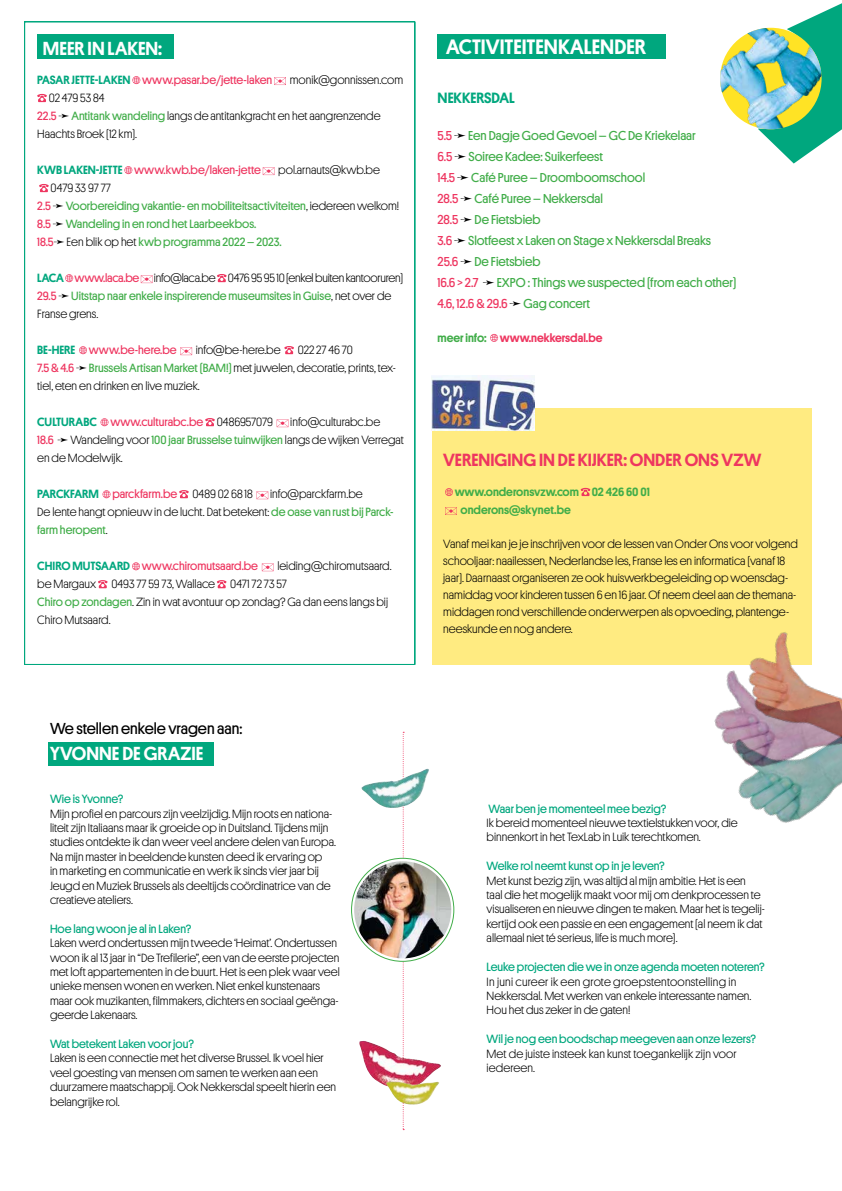
<style>
.page{position:relative;width:842px;height:1191px;background:#fff}
.page>*{position:absolute;margin:0;border:0;box-sizing:border-box;transform-origin:0 0}
.t1{font:500 21px "Platform";color:#fff}
.t2{font:500 19px "Platform";color:#fff}
.t3{font:500 17.8px "Platform";color:#ee3660}
.t4{font:16px "Platform";color:#000}
.t5{font:500 15px "Platform";color:#00a77e}
.t6{font:13px/21px "Platform";color:#41ad49}
.t7{font:300 12px/14.4px "Platform";color:#000}
.t8{font:12px "Platform";color:#00a77e}
.t9{font:12px "Platform";color:#ee3660}
.t10{font:12px/18px "Platform";color:#41ad49}
.t11{font:300 12px/18px "Platform";letter-spacing:-.02em;color:#000}
.t12{font:500 12px/18px "Platform";color:#41ad49}
.t13{font:500 12px "Platform";color:#ee3660}
.s1{font-weight:500;color:#00a77e}
.s2{font-weight:400;color:#ee3660}
.s3{font-weight:400;color:#41ad49}
.s4{font-weight:300;color:#000}
.s5{color:#ee3660}
.s6{color:#000}
.s7{color:#41ad49}
</style>
<div class="page">
<div style="left:48px;top:742px;width:165px;height:24px;background:#00a77e"></div>
<svg style="left:403px;top:732px;width:1px;height:398px"></svg>
<img style="left:359px;top:1040px;width:82px;height:46px">
<img style="left:386px;top:1081px;width:53px;height:23px">
<img style="left:361px;top:768px;width:68px;height:40px">
<svg style="left:352px;top:858px;width:102px;height:103px"></svg>
<img style="left:354px;top:861px;width:97px;height:97px;border-radius:49px">
<svg style="left:24px;top:21px;width:391px;height:644px"></svg>
<svg style="left:132px;top:76px;width:8px;height:8px"></svg>
<svg style="left:274px;top:77px;width:12px;height:8px"></svg>
<svg style="left:37px;top:94px;width:10px;height:8px"></svg>
<svg style="left:124px;top:166px;width:8px;height:8px"></svg>
<svg style="left:263px;top:167px;width:11px;height:8px"></svg>
<svg style="left:39px;top:184px;width:10px;height:8px"></svg>
<svg style="left:65px;top:274px;width:8px;height:8px"></svg>
<svg style="left:141px;top:275px;width:12px;height:8px"></svg>
<svg style="left:217px;top:274px;width:10px;height:8px"></svg>
<svg style="left:79px;top:346px;width:8px;height:8px"></svg>
<svg style="left:180px;top:347px;width:12px;height:8px"></svg>
<svg style="left:284px;top:346px;width:10px;height:8px"></svg>
<svg style="left:101px;top:418px;width:7px;height:8px"></svg>
<svg style="left:205px;top:418px;width:10px;height:8px"></svg>
<svg style="left:277px;top:419px;width:11px;height:8px"></svg>
<svg style="left:103px;top:490px;width:7px;height:8px"></svg>
<svg style="left:179px;top:490px;width:10px;height:8px"></svg>
<svg style="left:256px;top:491px;width:12px;height:8px"></svg>
<svg style="left:132px;top:562px;width:8px;height:8px"></svg>
<svg style="left:262px;top:563px;width:12px;height:8px"></svg>
<svg style="left:98px;top:580px;width:10px;height:8px"></svg>
<svg style="left:217px;top:580px;width:10px;height:8px"></svg>
<div style="left:438px;top:34px;width:228px;height:24px;background:#00a77e"></div>
<svg style="left:490px;top:334px;width:8px;height:8px"></svg>
<svg style="left:758px;top:3px;width:84px;height:160px"></svg>
<img style="left:720px;top:28px;width:102px;height:101px;border-radius:51px">
<div style="left:432px;top:409px;width:380px;height:256px;background:#ffeb81"></div>
<svg style="left:445px;top:488px;width:8px;height:8px"></svg>
<svg style="left:581px;top:488px;width:9px;height:8px"></svg>
<svg style="left:445px;top:507px;width:12px;height:8px"></svg>
<img style="left:432px;top:376px;width:103px;height:55px">
<img style="left:727px;top:636px;width:73px;height:40px">
<img style="left:714px;top:676px;width:128px;height:147px">
<h2 class="t2" style="left:43px;top:35px;width:121px">MEER IN LAKEN:</h2>
<p class="t9" style="left:37px;top:71px;width:237px"><span class="s1">PASAR JETTE-LAKEN</span> www.pasar.be/jette-laken</p>
<p class="t7" style="left:290px;top:72px;width:115px">monik@gonnissen.com</p>
<p class="t7" style="left:37px;top:88px;width:345px;line-height:18px;text-indent:11px">02 479 53 84<br><span class="s2">22.5</span> ➛ <span class="s3">Antitank wandeling</span> langs de antitankgracht en het aangrenzende<br>Haachts Broek (12 km).</p>
<p class="t9" style="left:37px;top:161px;width:225px"><span class="s1">KWB LAKEN-JETTE</span> www.kwb.be/laken-jette</p>
<p class="t7" style="left:278px;top:162px;width:103px">pol.arnauts@kwb.be</p>
<p class="t10" style="left:37px;top:178px;width:363px;text-indent:13px"><span class="s4">0479 33 97 77<br></span><span class="s5">2.5</span> <span class="s6">➛</span> Voorbereiding vakantie- en mobiliteitsactiviteiten<span class="s4">, iedereen welkom!<br></span><span class="s5">8.5</span> <span class="s6">➛</span> Wandeling in en rond het Laarbeekbos.<br><span class="s5">18.5</span><span class="s6">➛</span> <span class="s4">Een blik op het</span> kwb programma 2022 – 2023.</p>
<p class="t11" style="left:37px;top:268px;width:367px"><span class="s1">LACA</span> <span class="s2">www.laca.be</span> info@laca.be 0476 95 95 10 (enkel buiten kantooruren)<br><span class="s2">29.5</span> ➛ <span class="s3">Uitstap naar enkele inspirerende museumsites in Guise</span>, net over de<br>Franse grens.</p>
<p class="t9" style="left:37px;top:341px;width:141px"><span class="s1">BE-HERE</span> www.be-here.be</p>
<p class="t7" style="left:196px;top:342px;width:86px">info@be-here.be</p>
<p class="t7" style="left:37px;top:340px;width:360px;line-height:18px;text-indent:260px">022 27 46 70<br><span class="s2">7.5 &amp; 4.6</span> ➛ <span class="s3">Brussels Artisan Market (BAM!)</span> met juwelen, decoratie, prints, tex&shy;tiel, eten en drinken en live muziek.</p>
<p class="t9" style="left:37px;top:413px;width:237px"><span class="s1">CULTURABC</span> www.culturabc.be <span class="s4">0486957079</span></p>
<p class="t7" style="left:37px;top:412px;width:368px;line-height:18px;text-indent:253px">info@culturabc.be<br><span class="s2">18.6</span> ➛ Wandeling voor <span class="s3">100 jaar Brusselse tuinwijken</span> langs de wijken Verregat en de Modelwijk.</p>
<p class="t9" style="left:37px;top:485px;width:142px"><span class="s1">PARCKFARM</span> parckfarm.be</p>
<p class="t7" style="left:192px;top:486px;width:62px">0489 02 68 18</p>
<p class="t7" style="left:37px;top:484px;width:358px;line-height:18px;text-indent:233px">info@parckfarm.be<br>De lente hangt opnieuw in de lucht. Dat betekent: <span class="s3">de oase van rust bij Parck&shy;farm heropent</span>.</p>
<p class="t9" style="left:37px;top:557px;width:222px"><span class="s1">CHIRO MUTSAARD</span> www.chiromutsaard.be</p>
<p class="t7" style="left:277px;top:558px;width:116px">leiding@chiromutsaard.</p>
<p class="t7" style="left:37px;top:576px;width:60px">be Margaux</p>
<p class="t7" style="left:111px;top:576px;width:105px">0493 77 59 73, Wallace</p>
<p class="t7" style="left:37px;top:574px;width:352px;line-height:18px;text-indent:193px">0471 72 73 57<br><span class="s3">Chiro op zondagen</span>. Zin in wat avontuur op zondag? Ga dan eens langs bij<br>Chiro Mutsaard.</p>
<h1 class="t1" style="left:446px;top:31px;width:201px">ACTIVITEITENKALENDER</h1>
<p class="t5" style="left:438px;top:87px;width:79px">NEKKERSDAL</p>
<p class="t6" style="left:438px;top:124px;width:300px"><span class="s5">5.5</span> <span class="s6">➛</span> Een Dagje Goed Gevoel – GC De Kriekelaar<br><span class="s5">6.5</span> <span class="s6">➛</span> Soiree Kadee: Suikerfeest<br><span class="s5">14.5</span> <span class="s6">➛</span> Café Puree – Droomboomschool<br><span class="s5">28.5</span> <span class="s6">➛</span> Café Puree – Nekkersdal<br><span class="s5">28.5</span> <span class="s6">➛</span> De Fietsbieb<br><span class="s5">3.6</span> <span class="s6">➛</span> Slotfeest x Laken on Stage x Nekkersdal Breaks<br><span class="s5">25.6</span> <span class="s6">➛</span> De Fietsbieb<br><span class="s5">16.6 &gt; 2.7</span> <span class="s6">➛</span> EXPO : Things we suspected (from each other)<br><span class="s5">4.6, 12.6 &amp; 29.6</span> <span class="s6">➛</span> Gag concert</p>
<p class="t13" style="left:438px;top:329px;width:166px"><span class="s7">meer info:</span> www.nekkersdal.be</p>
<h3 class="t3" style="left:443px;top:447px;width:320px">VERENIGING IN DE KIJKER: ONDER ONS VZW</h3>
<p class="t12" style="left:461px;top:482px;width:191px;text-indent:-6px">www.onderonsvzw.com 02 426 60 01 onderons@skynet.be</p>
<p class="t7" style="left:443px;top:534px;width:356px;line-height:17px">Vanaf mei kan je je inschrijven voor de lessen van Onder Ons voor volgend schooljaar: naailessen, Nederlandse les, Franse les en informatica (vanaf 18 jaar). Daarnaast organiseren ze ook huiswerkbegeleiding op woensdag&shy;namiddag voor kinderen tussen 6 en 16 jaar. Of neem deel aan de themana&shy;middagen rond verschillende onderwerpen als opvoeding, plantenge&shy;neeskunde en nog andere.</p>
<h3 class="t4" style="left:50px;top:717px;width:194px">We stellen enkele vragen aan:</h3>
<h2 class="t2" style="left:50px;top:739px;width:155px">YVONNE DE GRAZIE</h2>
<p class="t8" style="left:50px;top:790px;width:75px">Wie is Yvonne?</p>
<p class="t7" style="left:50px;top:805px;width:287px">Mijn profiel en parcours zijn veelzijdig. Mijn roots en nationa&shy;liteit zijn Italiaans maar ik groeide op in Duitsland. Tijdens mijn studies ontdekte ik dan weer veel andere delen van Europa.<br>Na mijn master in beeldende kunsten deed ik ervaring op<br>in marketing en communicatie en werk ik sinds vier jaar bij Jeugd en Muziek Brussels als deeltijds coördinatrice van de creatieve ateliers.</p>
<p class="t8" style="left:50px;top:920px;width:143px">Hoe lang woon je al in Laken?</p>
<p class="t7" style="left:50px;top:935px;width:291px">Laken werd ondertussen mijn tweede ‘Heimat’. Ondertussen woon ik al 13 jaar in “De Trefilerie”, een van de eerste projecten met loft appartementen in de buurt. Het is een plek waar veel unieke mensen wonen en werken. Niet enkel kunstenaars maar ook muzikanten, filmmakers, dichters en sociaal geënga&shy;geerde Lakenaars.</p>
<p class="t8" style="left:50px;top:1035px;width:145px">Wat betekent Laken voor jou?</p>
<p class="t7" style="left:50px;top:1050px;width:288px">Laken is een connectie met het diverse Brussel. Ik voel hier veel goesting van mensen om samen te werken aan een duurzamere maatschappij. Ook Nekkersdal speelt hierin een belangrijke rol.</p>
<p class="t8" style="left:488px;top:800px;width:179px">Waar ben je momenteel mee bezig?</p>
<p class="t7" style="left:487px;top:815px;width:253px">Ik bereid momenteel nieuwe textielstukken voor, die binnenkort in het TexLab in Luik terechtkomen.</p>
<p class="t8" style="left:487px;top:857px;width:180px">Welke rol neemt kunst op in je leven?</p>
<p class="t7" style="left:487px;top:872px;width:280px">Met kunst bezig zijn, was altijd al mijn ambitie. Het is een<br>taal die het mogelijk maakt voor mij om denkprocessen te visualiseren en nieuwe dingen te maken. Maar het is tegelij&shy;kertijd ook een passie en een engagement (al neem ik dat allemaal niet té serieus, life is much more).</p>
<p class="t8" style="left:487px;top:958px;width:280px">Leuke projecten die we in onze agenda moeten noteren?</p>
<p class="t7" style="left:487px;top:973px;width:266px">In juni cureer ik een grote groepstentoonstelling in<br>Nekkersdal. Met werken van enkele interessante namen.<br>Hou het dus zeker in de gaten!</p>
<p class="t8" style="left:487px;top:1030px;width:271px">Wil je nog een boodschap meegeven aan onze lezers?</p>
<p class="t7" style="left:487px;top:1045px;width:252px">Met de juiste insteek kan kunst toegankelijk zijn voor iedereen.</p>
</div>
